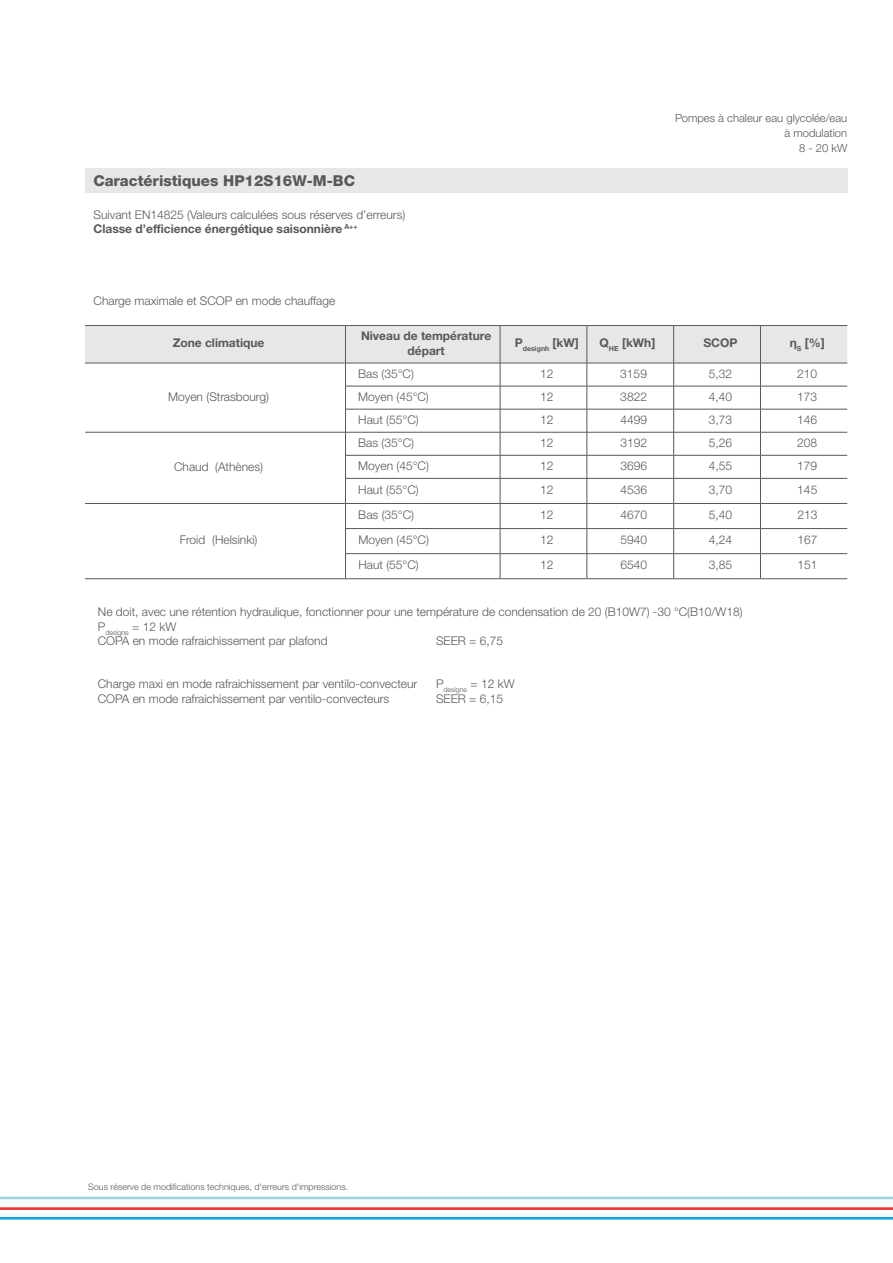
<style>
.page{position:relative;width:893px;height:1263px;background:#fff}
.page>*{position:absolute;margin:0;border:0;box-sizing:border-box;transform-origin:0 0}
.t1{font:800 15px "Helvetica Neue LTW1 G";color:#57585a}
.t2{font:300 12px/14.4px "Helvetica Neue LTW1 G";color:#57585a}
.t3{font:700 12px/14.4px "Helvetica Neue LTW1 G";color:#57585a;text-align:center}
.t4{font:300 11.25px/15px "Helvetica Neue LTW1 G";color:#57585a;text-align:right}
.t5{font:300 9px "Helvetica Neue LTW1 G";color:#57585a}
.t6{font:300 7.05px "Helvetica Neue LTW1 G";color:#57585a}
.t7{font:700 7.05px "Helvetica Neue LTW1 G";color:#57585a}
.s1{font-weight:700}
</style>
<div class="page">
<div style="left:85px;top:168px;width:762px;height:25px;background:#e6e7e9"></div>
<svg style="left:85px;top:326px;width:762px;height:252px"></svg>
<hr style="left:85px;top:578px;width:260px;height:1px;background:#57585a">
<hr style="left:345px;top:578px;width:155px;height:1px;background:#57585a">
<hr style="left:500px;top:578px;width:87px;height:1px;background:#57585a">
<hr style="left:587px;top:578px;width:87px;height:1px;background:#57585a">
<hr style="left:674px;top:578px;width:86px;height:1px;background:#57585a">
<hr style="left:760px;top:578px;width:87px;height:1px;background:#57585a">
<hr style="left:85px;top:325px;width:260px;height:1px;background:#57585a">
<hr style="left:345px;top:325px;width:155px;height:1px;background:#57585a">
<hr style="left:345px;top:326px;width:1px;height:37px;background:#57585a">
<hr style="left:500px;top:325px;width:87px;height:1px;background:#57585a">
<hr style="left:500px;top:326px;width:1px;height:37px;background:#57585a">
<hr style="left:587px;top:325px;width:87px;height:1px;background:#57585a">
<hr style="left:587px;top:326px;width:1px;height:37px;background:#57585a">
<hr style="left:674px;top:325px;width:86px;height:1px;background:#57585a">
<hr style="left:673px;top:326px;width:1px;height:37px;background:#57585a">
<hr style="left:760px;top:325px;width:87px;height:1px;background:#57585a">
<hr style="left:760px;top:326px;width:1px;height:37px;background:#57585a">
<hr style="left:85px;top:363px;width:260px;height:1px;background:#57585a">
<hr style="left:345px;top:363px;width:155px;height:1px;background:#57585a">
<hr style="left:500px;top:363px;width:87px;height:1px;background:#57585a">
<hr style="left:587px;top:363px;width:87px;height:1px;background:#57585a">
<hr style="left:674px;top:363px;width:86px;height:1px;background:#57585a">
<hr style="left:760px;top:363px;width:87px;height:1px;background:#57585a">
<hr style="left:0;top:1197px;width:893px;height:2px;background:#9fd3db">
<hr style="left:0;top:1207px;width:893px;height:3px;background:#ee3432">
<hr style="left:0;top:1217px;width:893px;height:2px;background:#14a8e0">
<p class="t1" style="left:94px;top:172px;width:263px">Caractéristiques HP12S16W-M-BC</p>
<p class="t2" style="left:94px;top:207px;width:313px">Suivant EN14825 (Valeurs calculées sous réserves d’erreurs)<br><span class="s1">Classe d’efficience énergétique saisonnière</span> <sup>A++</sup></p>
<p class="t4" style="left:675px;top:110px;width:174px">Pompes à chaleur eau glycolée/eau à modulation<br>8 - 20 kW</p>
<p class="t2" style="left:94px;top:293px;width:243px">Charge maximale et SCOP en mode chauffage</p>
<p class="t3" style="left:173px;top:336px;width:93px">Zone climatique</p>
<p class="t3" style="left:361px;top:329px;width:132px">Niveau de température départ</p>
<p class="t7" style="left:515px;top:344px;width:65px"><sup>P</sup>designh <sup>[kW]</sup></p>
<p class="t3" style="left:600px;top:336px;width:57px">Q<sub>HE</sub> [kWh]</p>
<p class="t3" style="left:703px;top:336px;width:36px">SCOP</p>
<p class="t3" style="left:790px;top:336px;width:36px">η<sub>S</sub> [%]</p>
<p class="t2" style="left:168px;top:389px;width:102px">Moyen (Strasbourg)</p>
<p class="t2" style="left:358px;top:366px;width:57px">Bas (35°C)</p>
<p class="t2" style="left:540px;top:366px;width:15px">12</p>
<p class="t2" style="left:620px;top:366px;width:28px">3159</p>
<p class="t2" style="left:709px;top:366px;width:25px">5,32</p>
<p class="t2" style="left:797px;top:366px;width:22px">210</p>
<p class="t2" style="left:358px;top:389px;width:72px">Moyen (45°C)</p>
<p class="t2" style="left:540px;top:389px;width:15px">12</p>
<p class="t2" style="left:620px;top:389px;width:28px">3822</p>
<p class="t2" style="left:709px;top:389px;width:25px">4,40</p>
<p class="t2" style="left:797px;top:389px;width:22px">173</p>
<p class="t2" style="left:358px;top:412px;width:62px">Haut (55°C)</p>
<p class="t2" style="left:540px;top:412px;width:15px">12</p>
<p class="t2" style="left:620px;top:412px;width:28px">4499</p>
<p class="t2" style="left:709px;top:412px;width:25px">3,73</p>
<p class="t2" style="left:797px;top:412px;width:22px">146</p>
<p class="t2" style="left:174px;top:459px;width:91px">Chaud (Athènes)</p>
<p class="t2" style="left:358px;top:435px;width:57px">Bas (35°C)</p>
<p class="t2" style="left:540px;top:435px;width:15px">12</p>
<p class="t2" style="left:620px;top:435px;width:28px">3192</p>
<p class="t2" style="left:709px;top:435px;width:25px">5,26</p>
<p class="t2" style="left:797px;top:435px;width:22px">208</p>
<p class="t2" style="left:358px;top:458px;width:72px">Moyen (45°C)</p>
<p class="t2" style="left:540px;top:458px;width:15px">12</p>
<p class="t2" style="left:620px;top:458px;width:28px">3696</p>
<p class="t2" style="left:709px;top:458px;width:25px">4,55</p>
<p class="t2" style="left:797px;top:458px;width:22px">179</p>
<p class="t2" style="left:358px;top:482px;width:62px">Haut (55°C)</p>
<p class="t2" style="left:540px;top:482px;width:15px">12</p>
<p class="t2" style="left:620px;top:482px;width:28px">4536</p>
<p class="t2" style="left:709px;top:482px;width:25px">3,70</p>
<p class="t2" style="left:797px;top:482px;width:22px">145</p>
<p class="t2" style="left:358px;top:507px;width:57px">Bas (35°C)</p>
<p class="t2" style="left:540px;top:507px;width:15px">12</p>
<p class="t2" style="left:620px;top:507px;width:28px">4670</p>
<p class="t2" style="left:709px;top:507px;width:25px">5,40</p>
<p class="t2" style="left:797px;top:507px;width:22px">213</p>
<p class="t2" style="left:358px;top:533px;width:72px">Moyen (45°C)</p>
<p class="t2" style="left:540px;top:533px;width:15px">12</p>
<p class="t2" style="left:620px;top:533px;width:28px">5940</p>
<p class="t2" style="left:709px;top:533px;width:25px">4,24</p>
<p class="t2" style="left:797px;top:533px;width:22px">167</p>
<p class="t2" style="left:358px;top:558px;width:62px">Haut (55°C)</p>
<p class="t2" style="left:540px;top:558px;width:15px">12</p>
<p class="t2" style="left:620px;top:558px;width:28px">6540</p>
<p class="t2" style="left:709px;top:558px;width:25px">3,85</p>
<p class="t2" style="left:797px;top:558px;width:22px">151</p>
<p class="t2" style="left:98px;top:605px;width:646px">Ne doit, avec une rétention hydraulique, fonctionner pour une température de condensation de 20 (B10W7) -30 °C(B10/W18)</p>
<p class="t6" style="left:98px;top:628px;width:80px"><sup>P</sup>designe <sup>=</sup> <sup>12</sup> <sup>kW</sup></p>
<p class="t2" style="left:98px;top:633px;width:231px">COPA en mode rafraichissement par plafond</p>
<p class="t2" style="left:436px;top:633px;width:69px">SEER = 6,75</p>
<p class="t2" style="left:98px;top:677px;width:321px">Charge maxi en mode rafraichissement par ventilo-convecteur</p>
<p class="t6" style="left:436px;top:685px;width:80px"><sup>P</sup>designe <sup>=</sup> <sup>12</sup> <sup>kW</sup></p>
<p class="t2" style="left:98px;top:691px;width:293px">COPA en mode rafraichissement par ventilo-convecteurs</p>
<p class="t2" style="left:436px;top:691px;width:69px">SEER = 6,15</p>
<p class="t2" style="left:180px;top:533px;width:79px">Froid (Helsinki)</p>
<p class="t5" style="left:88px;top:1181px;width:262px">Sous réserve de modifications techniques, d‘erreurs d‘impressions.</p>
</div>
